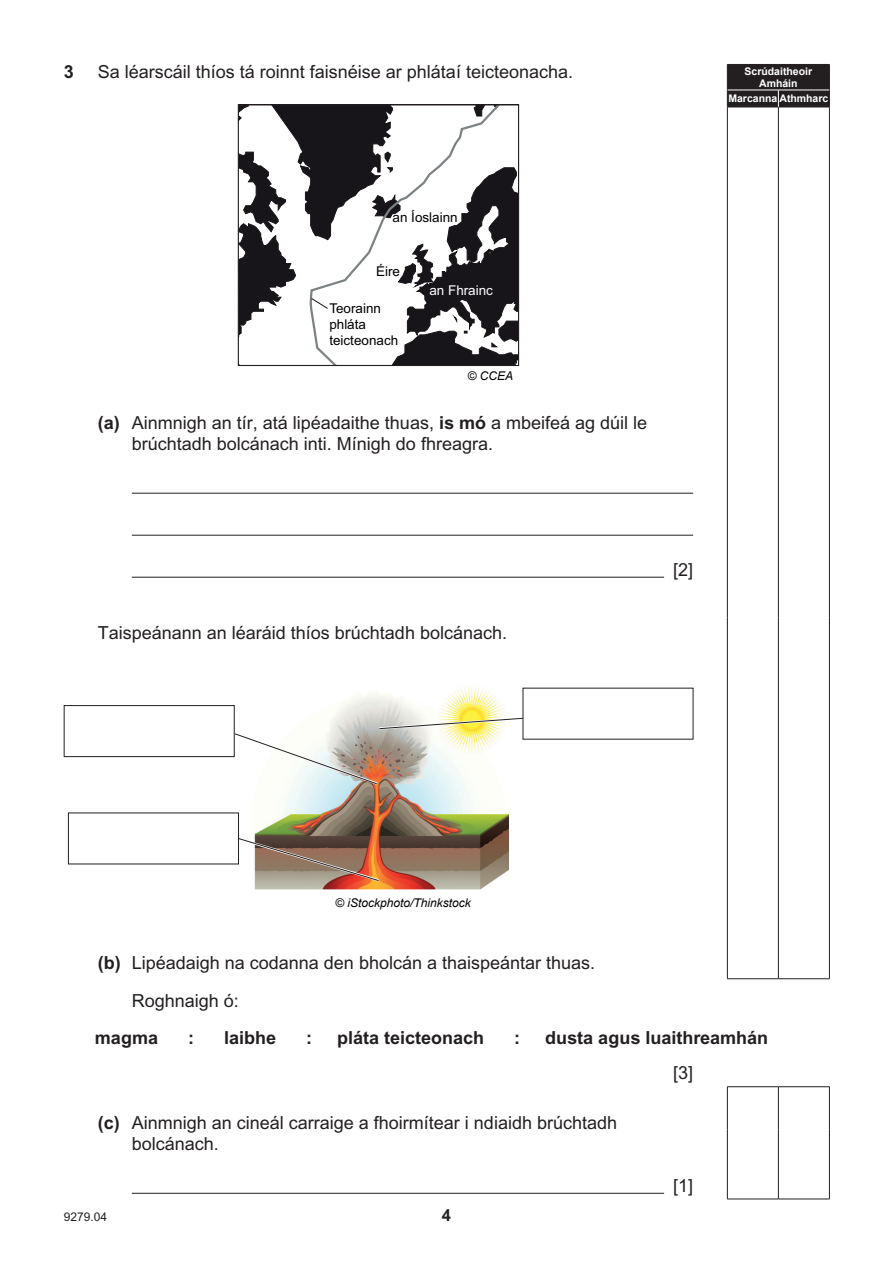
<style>
.page{position:relative;width:893px;height:1263px;background:#fff}
.page>*{position:absolute;margin:0;border:0;box-sizing:border-box;transform-origin:0 0}
.Second_indent{font:18px/21px "Arial";color:#231f20}
.Third_indent{font:18px "Arial";color:#231f20}
.First_indent{font:18px "Arial";color:#231f20}
.First_indent-2{font:700 18px "Arial";color:#231f20}
.No_Indent{font:18px "Arial";color:#231f20}
.t1{font:700 16.5px "Arial";color:#231f20}
.t2{font:13.5px/16.2px "Arial";color:#000001}
.t3{font:13.5px "Arial";color:#fff}
.t4{font:italic 12px "Arial";color:#000}
.t5{font:12px "Arial";color:#231f20}
.t6{font:700 10.5px/12px "Arial";color:#fff;text-align:center}
.s1{font-weight:700}
</style>
<div class="page">
<hr style="left:727px;top:107px;width:51px;height:1px;background:#231f20">
<hr style="left:727px;top:107px;width:1px;height:510px;background:#231f20">
<hr style="left:778px;top:107px;width:52px;height:1px;background:#231f20">
<hr style="left:778px;top:107px;width:1px;height:510px;background:#231f20">
<hr style="left:829px;top:107px;width:1px;height:510px;background:#231f20">
<hr style="left:727px;top:617px;width:1px;height:361px;background:#231f20">
<hr style="left:778px;top:617px;width:1px;height:361px;background:#231f20">
<hr style="left:829px;top:617px;width:1px;height:361px;background:#231f20">
<hr style="left:727px;top:978px;width:51px;height:1px;background:#231f20">
<hr style="left:778px;top:978px;width:52px;height:1px;background:#231f20">
<div style="left:727px;top:64px;width:103px;height:43px;background:#231f20"></div>
<hr style="left:132px;top:493px;width:561px;height:1px;background:#231f20">
<hr style="left:132px;top:535px;width:561px;height:1px;background:#231f20">
<hr style="left:132px;top:577px;width:532px;height:1px;background:#231f20">
<hr style="left:132px;top:1193px;width:532px;height:1px;background:#231f20">
<svg style="left:240px;top:106px;width:277px;height:258px"></svg>
<div style="left:238px;top:104px;width:281px;height:262px;border:1px solid #231f20"></div>
<img style="left:253px;top:686px;width:256px;height:204px">
<svg style="left:221px;top:713px;width:346px;height:73px"></svg>
<div style="left:64px;top:705px;width:170px;height:52px;background:#fff"></div>
<div style="left:64px;top:705px;width:171px;height:52px;border:1px solid #231f20"></div>
<svg style="left:232px;top:835px;width:149px;height:48px;background:#9f7f6d"></svg>
<div style="left:68px;top:813px;width:170px;height:51px;background:#fff"></div>
<hr style="left:727px;top:1086px;width:51px;height:1px;background:#231f20">
<hr style="left:727px;top:1087px;width:1px;height:42px;background:#231f20">
<hr style="left:778px;top:1086px;width:52px;height:1px;background:#231f20">
<hr style="left:778px;top:1087px;width:1px;height:42px;background:#231f20">
<hr style="left:829px;top:1087px;width:1px;height:42px;background:#231f20">
<hr style="left:727px;top:1129px;width:1px;height:70px;background:#231f20">
<hr style="left:778px;top:1129px;width:1px;height:70px;background:#231f20">
<hr style="left:829px;top:1129px;width:1px;height:70px;background:#231f20">
<hr style="left:727px;top:1199px;width:51px;height:1px;background:#231f20">
<hr style="left:778px;top:1199px;width:52px;height:1px;background:#231f20">
<p class="First_indent-2" style="left:64px;top:61px;width:12px">3</p>
<p class="First_indent" style="left:98px;top:61px;width:477px">Sa léarscáil thíos tá roinnt faisnéise ar phlátaí teicteonacha.</p>
<p class="t2" style="left:393px;top:210px;width:67px">an Íoslainn</p>
<p class="t2" style="left:376px;top:263px;width:25px">Éire</p>
<p class="t2" style="left:329px;top:300px;width:70px">Teorainn phláta teicteonach</p>
<p class="t3" style="left:429px;top:281px;width:65px">an Fhrainc</p>
<p class="t4" style="left:468px;top:368px;width:47px">© CCEA</p>
<p class="Second_indent" style="left:132px;top:412px;width:517px;text-indent:-34px"><span class="s1">(a)</span> Ainmnigh an tír, atá lipéadaithe thuas, <span class="s1">is mó</span> a mbeifeá ag dúil le brúchtadh bolcánach inti. Mínigh do fhreagra.</p>
<p class="t6" style="left:744px;top:66px;width:69px">Scrúdaitheoir<br>Amháin</p>
<p class="t6" style="left:728px;top:93px;width:102px">Marcanna Athmharc</p>
<p class="Second_indent" style="left:98px;top:622px;width:411px">Taispeánann an léaráid thíos brúchtadh bolcánach.</p>
<p class="Second_indent" style="left:673px;top:559px;width:22px">[2]</p>
<p class="t4" style="left:335px;top:895px;width:137px">© iStockphoto/Thinkstock</p>
<p class="Second_indent" style="left:98px;top:952px;width:499px"><span class="s1">(b)</span> Lipéadaigh na codanna den bholcán a thaispeántar thuas.</p>
<p class="Second_indent" style="left:132px;top:990px;width:109px">Roghnaigh ó:</p>
<p class="First_indent-2" style="left:95px;top:1027px;width:65px">magma</p>
<p class="First_indent-2" style="left:188px;top:1027px;width:7px">:</p>
<p class="First_indent-2" style="left:224px;top:1027px;width:54px">laibhe</p>
<p class="First_indent-2" style="left:306px;top:1027px;width:7px">:</p>
<p class="First_indent-2" style="left:337px;top:1027px;width:148px">pláta teicteonach</p>
<p class="First_indent-2" style="left:514px;top:1027px;width:7px">:</p>
<p class="First_indent-2" style="left:545px;top:1027px;width:225px">dusta agus luaithreamhán</p>
<p class="No_Indent" style="left:673px;top:1062px;width:22px">[3]</p>
<p class="Third_indent" style="left:98px;top:1112px;width:521px"><span class="s1">(c)</span> Ainmnigh an cineál carraige a fhoirmítear i ndiaidh brúchtadh</p>
<p class="Third_indent" style="left:132px;top:1133px;width:89px">bolcánach.</p>
<p class="Second_indent" style="left:673px;top:1175px;width:22px">[1]</p>
<p class="t5" style="left:64px;top:1210px;width:45px">9279.04</p>
<p class="t1" style="left:442px;top:1205px;width:11px">4</p>
</div>
